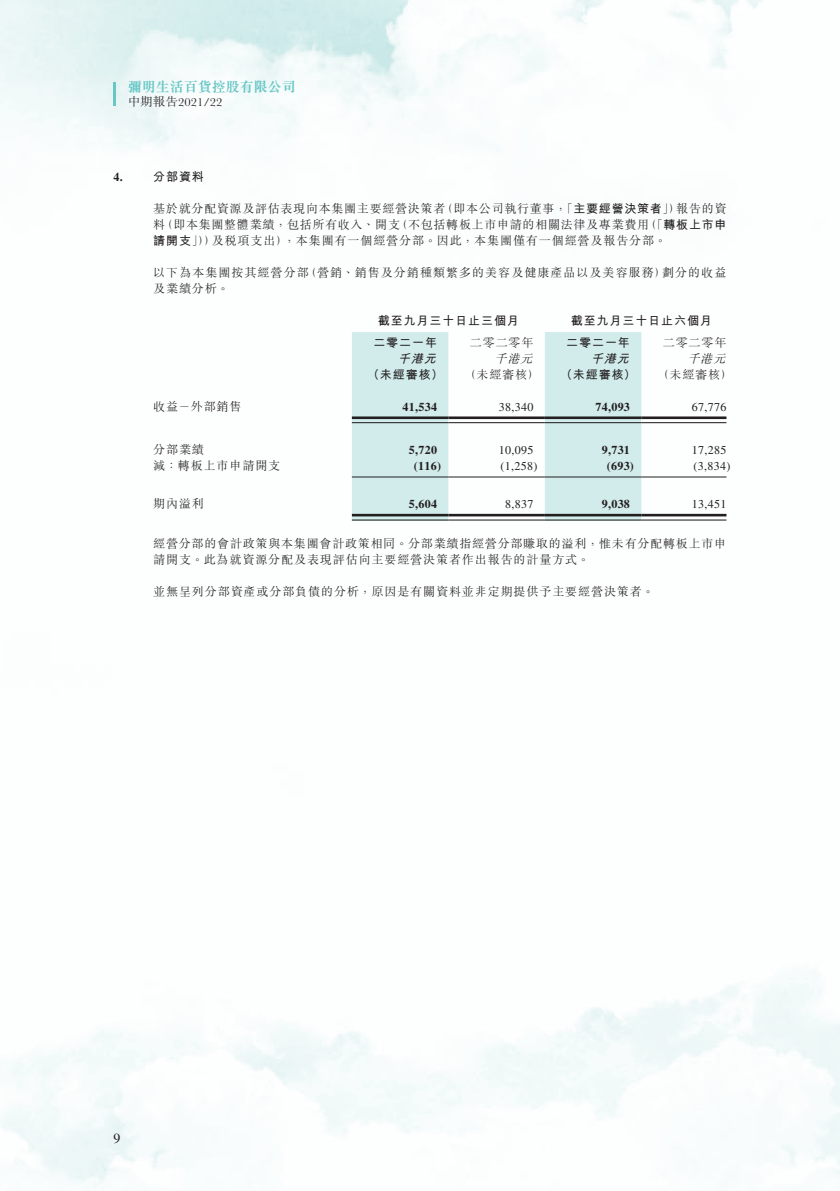
<style>
.page{position:relative;width:840px;height:1191px;background:#fff}
.page>*{position:absolute;margin:0;border:0;box-sizing:border-box;transform-origin:0 0}
.t1{font:700 14px "M Sung HK";color:#66c7c5}
.t2{font:14px "Times LT Std";color:#231f20}
.t3{font:300 12px/16px "M Sung HK";letter-spacing:.075em;color:#231f20}
.t4{font:700 12px "M Hei HK";letter-spacing:.075em;color:#231f20}
.t5{font:12px "Times LT Std";letter-spacing:.025em;color:#231f20}
.t6{font:700 12px "Times LT Std";letter-spacing:.025em;color:#231f20}
.t7{font:300 12px "M Sung HK";color:#231f20;scale:1.05 1}
.t8{font:italic 300 12px "M Sung HK";color:#231f20}
.t9{font:italic 700 12px "M Hei HK";color:#231f20}
.s1{font-family:"M Hei HK";font-weight:700}
.s2{font-family:"M Sung HK";font-weight:300}
</style>
<div class="page">
<img style="left:0;top:0;width:839px;height:1188px">
<hr style="left:113px;top:83px;width:3px;height:23px;background:#66c7c5">
<svg style="left:351px;top:332px;width:290px;height:189px;fill:#d1eceb"></svg>
<hr style="left:351px;top:416px;width:97px;height:3px;background:#231f20">
<hr style="left:351px;top:422px;width:97px;height:1px;background:#231f20">
<hr style="left:448px;top:416px;width:96px;height:3px;background:#231f20">
<hr style="left:448px;top:422px;width:96px;height:1px;background:#231f20">
<hr style="left:544px;top:416px;width:97px;height:3px;background:#231f20">
<hr style="left:544px;top:422px;width:97px;height:1px;background:#231f20">
<hr style="left:641px;top:416px;width:85px;height:3px;background:#231f20">
<hr style="left:641px;top:422px;width:85px;height:1px;background:#231f20">
<hr style="left:351px;top:476px;width:97px;height:1px;background:#231f20">
<hr style="left:448px;top:476px;width:96px;height:1px;background:#231f20">
<hr style="left:544px;top:476px;width:97px;height:1px;background:#231f20">
<hr style="left:641px;top:476px;width:85px;height:1px;background:#231f20">
<hr style="left:351px;top:514px;width:97px;height:2px;background:#231f20">
<hr style="left:351px;top:519px;width:97px;height:1px;background:#231f20">
<hr style="left:448px;top:514px;width:96px;height:2px;background:#231f20">
<hr style="left:448px;top:519px;width:96px;height:1px;background:#231f20">
<hr style="left:544px;top:514px;width:97px;height:2px;background:#231f20">
<hr style="left:544px;top:519px;width:97px;height:1px;background:#231f20">
<hr style="left:641px;top:514px;width:85px;height:2px;background:#231f20">
<hr style="left:641px;top:519px;width:85px;height:1px;background:#231f20">
<p class="t1" style="left:128px;top:77px;width:169px">彌明生活百貨控股有限公司</p>
<p class="t7" style="left:128px;top:93px;width:92px">中期報告2021/22</p>
<p class="t6" style="left:113px;top:170px;width:11px">4.</p>
<p class="t4" style="left:153px;top:168px;width:52px">分部資料</p>
<p class="t3" style="left:153px;top:200px;width:293px">基於就分配資源及評估表現向本集團主要經營決策者</p>
<p class="t3" style="left:676px;top:200px;width:52px">報告的資</p>
<p class="t3" style="left:441px;top:200px;width:241px">（即本公司執行董事「，<span class="s1">主要經營決策者</span>」）</p>
<p class="t3" style="left:161px;top:216px;width:240px">（即本集團整體業績，包括所有收入、開支</p>
<p class="t3" style="left:395px;top:216px;width:255px">（不包括轉板上市申請的相關法律及專業費用</p>
<p class="t4" style="left:644px;top:216px;width:83px"><span class="s2">（「</span>轉板上市申</p>
<p class="t3" style="left:153px;top:216px;width:13px">料</p>
<p class="t3" style="left:212px;top:232px;width:77px">及稅項支出）</p>
<p class="t4" style="left:153px;top:232px;width:64px">請開支<span class="s2">」））</span></p>
<p class="t3" style="left:283px;top:232px;width:384px">，本集團有一個經營分部。因此，本集團僅有一個經營及報告分部。</p>
<p class="t3" style="left:304px;top:264px;width:362px">（營銷、銷售及分銷種類繁多的美容及健康產品以及美容服務）</p>
<p class="t3" style="left:153px;top:264px;width:157px">以下為本集團按其經營分部及業績分析。</p>
<p class="t3" style="left:661px;top:264px;width:66px">劃分的收益</p>
<p class="t4" style="left:377px;top:312px;width:142px">截至九月三十日止三個月</p>
<p class="t4" style="left:570px;top:312px;width:142px">截至九月三十日止六個月</p>
<p class="t4" style="left:373px;top:333px;width:65px">二零二一年</p>
<p class="t3" style="left:469px;top:334px;width:65px">二零二零年</p>
<p class="t4" style="left:566px;top:333px;width:65px">二零二一年</p>
<p class="t3" style="left:662px;top:334px;width:65px">二零二零年</p>
<p class="t9" style="left:398px;top:349px;width:43px">千港元</p>
<p class="t8" style="left:494px;top:350px;width:44px">千港元</p>
<p class="t9" style="left:590px;top:349px;width:43px">千港元</p>
<p class="t8" style="left:687px;top:350px;width:44px">千港元</p>
<p class="t4" style="left:367px;top:365px;width:77px">（未經審核）</p>
<p class="t3" style="left:464px;top:366px;width:77px">（未經審核）</p>
<p class="t4" style="left:560px;top:365px;width:77px">（未經審核）</p>
<p class="t3" style="left:656px;top:366px;width:77px">（未經審核(</p>
<p class="t3" style="left:153px;top:398px;width:90px">收益－外部銷售</p>
<p class="t6" style="left:402px;top:399px;width:36px">41,534</p>
<p class="t5" style="left:498px;top:400px;width:36px">38,340</p>
<p class="t6" style="left:595px;top:399px;width:36px">74,093</p>
<p class="t5" style="left:691px;top:400px;width:36px">67,776</p>
<p class="t3" style="left:153px;top:441px;width:52px">分部業績</p>
<p class="t6" style="left:408px;top:443px;width:30px">5,720</p>
<p class="t5" style="left:498px;top:443px;width:36px">10,095</p>
<p class="t6" style="left:601px;top:443px;width:30px">9,731</p>
<p class="t5" style="left:691px;top:443px;width:36px">17,285</p>
<p class="t3" style="left:153px;top:457px;width:128px">減：轉板上市申請開支</p>
<p class="t6" style="left:413px;top:459px;width:29px">)116(</p>
<p class="t5" style="left:500px;top:459px;width:38px">)1,258(</p>
<p class="t6" style="left:606px;top:459px;width:29px">)693(</p>
<p class="t5" style="left:693px;top:459px;width:38px">)3,834(</p>
<p class="t3" style="left:153px;top:495px;width:52px">期內溢利</p>
<p class="t3" style="left:153px;top:534px;width:574px">經營分部的會計政策與本集團會計政策相同。分部業績指經營分部賺取的溢利，惟未有分配轉板上市申請開支。此為就資源分配及表現評估向主要經營決策者作出報告的計量方式。</p>
<p class="t3" style="left:153px;top:582px;width:502px">並無呈列分部資產或分部負債的分析，原因是有關資料並非定期提供予主要經營決策者。</p>
<p class="t6" style="left:408px;top:497px;width:30px">5,604</p>
<p class="t6" style="left:601px;top:497px;width:30px">9,038</p>
<p class="t5" style="left:691px;top:497px;width:36px">13,451</p>
<p class="t5" style="left:505px;top:497px;width:30px">8,837</p>
<p class="t2" style="left:113px;top:1130px;width:8px">9</p>
</div>
